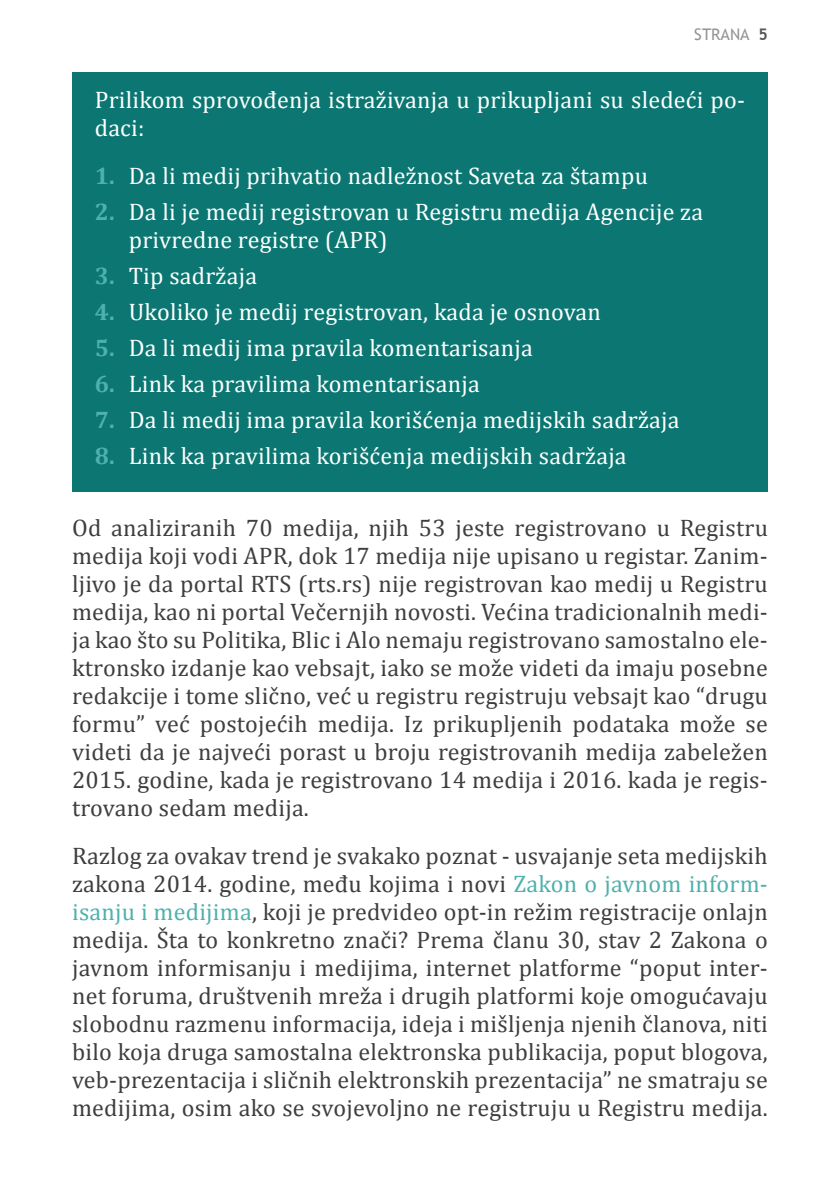
<style>
.page{position:relative;width:840px;height:1191px;background:#fff}
.page>*{position:absolute;margin:0;border:0;box-sizing:border-box;transform-origin:0 0}
.t1{font:24px/28px "Cambria";letter-spacing:.01em;color:#3e3e3f;text-align:justify}
.t2{font:24px/28px "Cambria";letter-spacing:.01em;color:#fff}
.t3{font:16px "Trebuchet MS";color:#939598}
.s1{font-weight:700;color:#57585a}
.s2{font-weight:700;color:#4fb1ad}
.s3{color:#4fb1ad}
</style>
<div class="page">
<div style="left:72px;top:72px;width:695px;height:420px;background:#0c7772"></div>
<p class="t3" style="left:694px;top:25px;width:75px">STRANA <span class="s1">5</span></p>
<p class="t2" style="left:95px;top:85px;width:651px">Prilikom sprovođenja istraživanja u prikupljani su sledeći po&shy;daci:</p>
<p class="t2" style="left:95px;top:161px;width:554px"><span class="s2">1.</span> Da li medij prihvatio nadležnost Saveta za štampu</p>
<p class="t2" style="left:129px;top:197px;width:575px;text-indent:-34px"><span class="s2">2.</span> Da li je medij registrovan u Registru medija Agencije za privredne registre (APR)</p>
<p class="t2" style="left:95px;top:261px;width:164px"><span class="s2">3.</span> Tip sadržaja</p>
<p class="t2" style="left:95px;top:297px;width:507px"><span class="s2">4.</span> Ukoliko je medij registrovan, kada je osnovan</p>
<p class="t2" style="left:95px;top:333px;width:439px"><span class="s2">5.</span> Da li medij ima pravila komentarisanja</p>
<p class="t2" style="left:95px;top:369px;width:386px"><span class="s2">6.</span> Link ka pravilima komentarisanja</p>
<p class="t2" style="left:95px;top:405px;width:586px"><span class="s2">7.</span> Da li medij ima pravila korišćenja medijskih sadržaja</p>
<p class="t2" style="left:95px;top:441px;width:533px"><span class="s2">8.</span> Link ka pravilima korišćenja medijskih sadržaja</p>
<p class="t1" style="left:72px;top:513px;width:697px">Od analiziranih 70 medija, njih 53 jeste registrovano u Registru medija koji vodi APR, dok 17 medija nije upisano u registar. Zanim&shy;ljivo je da portal RTS (rts.rs) nije registrovan kao medij u Registru medija, kao ni portal Večernjih novosti. Većina tradicionalnih medi&shy;ja kao što su Politika, Blic i Alo nemaju registrovano samostalno ele&shy;ktronsko izdanje kao vebsajt, iako se može videti da imaju posebne redakcije i tome slično, već u registru registruju vebsajt kao “drugu formu” već postojećih medija. Iz prikupljenih podataka može se videti da je najveći porast u broju registrovanih medija zabeležen 2015. godine, kada je registrovano 14 medija i 2016. kada je regis&shy;trovano sedam medija.</p>
<p class="t1" style="left:72px;top:841px;width:697px">Razlog za ovakav trend je svakako poznat - usvajanje seta medijskih zakona 2014. godine, među kojima i novi <span class="s3">Zakon o javnom inform&shy;isanju i medijima</span>, koji je predvideo opt-in režim registracije onlajn medija. Šta to konkretno znači? Prema članu 30, stav 2 Zakona o javnom informisanju i medijima, internet platforme “poput inter&shy;net foruma, društvenih mreža i drugih platformi koje omogućavaju slobodnu razmenu informacija, ideja i mišljenja njenih članova, niti bilo koja druga samostalna elektronska publikacija, poput blogova, veb-prezentacija i sličnih elektronskih prezentacija” ne smatraju se medijima, osim ako se svojevoljno ne registruju u Registru medija.</p>
</div>
